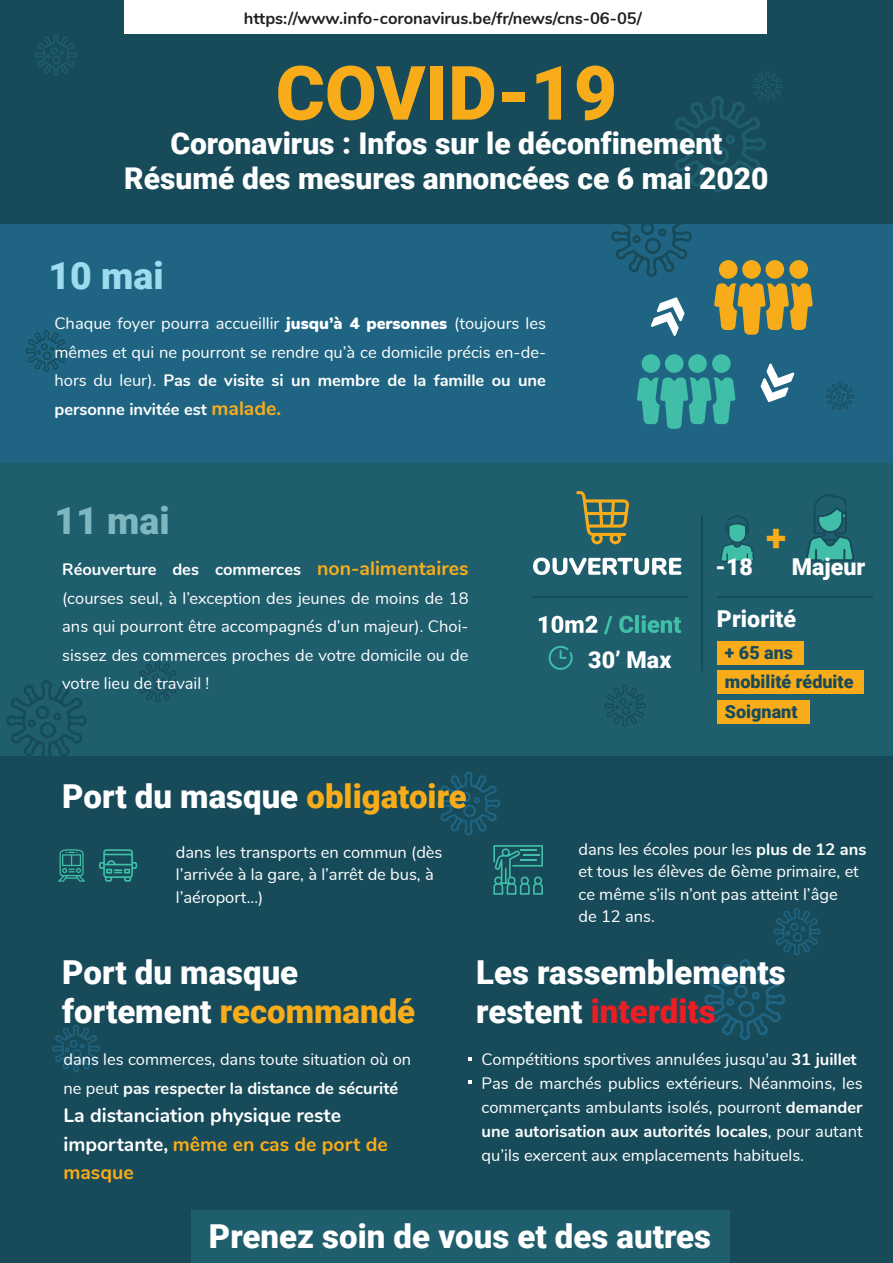
<style>
.page{position:relative;width:893px;height:1263px;background:#fff}
.page>*{position:absolute;margin:0;border:0;box-sizing:border-box;transform-origin:0 0}
.t1{font:900 75px "Roboto";color:#f8ac1a}
.t2{font:900 37.5px "Roboto";color:#9ddbef}
.t3{font:900 37.5px "Roboto";color:#7eb7c0}
.t4{font:900 37.5px "Roboto";color:#f8ac1a}
.t5{font:900 33px/39px "Roboto";color:#fff}
.t6{font:900 30px/34.5px "Roboto";color:#fff;text-align:center}
.t7{font:900 23.25px "Roboto";color:#fff}
.t8{font:700 19.5px/28.5px "Nunito";color:#fff}
.t9{font:900 18px/29.5px "Roboto";color:#184b5a}
.t10{font:16.5px/28.5px "Nunito";color:#fff}
.t11{font:700 16.5px "Nunito";color:#231f20}
.s1{font-weight:900}
.s2{font-weight:700}
.s3{font-weight:700;font-size:19.5px;color:#f8ac1a}
.s4{color:#f8ac1a}
.s5{color:#ee1d23}
</style>
<div class="page">
<div style="left:0;top:755px;width:893px;height:508px;background:#184b5a"></div>
<div style="left:191px;top:1210px;width:538px;height:53px;background:#1f5e6d"></div>
<div style="left:0;top:463px;width:893px;height:292px;background:#1f5e6d"></div>
<div style="left:0;top:224px;width:893px;height:239px;background:#1f6583"></div>
<div style="left:0;top:0;width:893px;height:224px;background:#184b5a"></div>
<svg style="left:6px;top:680px;width:81px;height:76px"></svg>
<svg style="left:137px;top:661px;width:42px;height:42px"></svg>
<svg style="left:604px;top:685px;width:42px;height:42px"></svg>
<svg style="left:25px;top:330px;width:43px;height:42px"></svg>
<svg style="left:35px;top:34px;width:42px;height:42px"></svg>
<svg style="left:704px;top:908px;width:117px;height:132px"></svg>
<svg style="left:52px;top:1025px;width:48px;height:47px"></svg>
<svg style="left:437px;top:771px;width:64px;height:64px"></svg>
<svg style="left:742px;top:260px;width:19px;height:19px"></svg>
<svg style="left:765px;top:260px;width:19px;height:19px"></svg>
<svg style="left:719px;top:260px;width:19px;height:19px"></svg>
<div style="left:789px;top:260px;width:19px;height:19px;background:#f8ac1a;border-radius:50%"></div>
<svg style="left:637px;top:283px;width:217px;height:146px"></svg>
<svg style="left:533px;top:558px;width:148px;height:17px"></svg>
<svg style="left:576px;top:491px;width:53px;height:53px"></svg>
<svg style="left:539px;top:616px;width:58px;height:17px"></svg>
<svg style="left:604px;top:616px;width:8px;height:18px"></svg>
<svg style="left:619px;top:616px;width:14px;height:17px"></svg>
<hr style="left:635px;top:615px;width:4px;height:18px;background:#40bea7">
<svg style="left:641px;top:615px;width:40px;height:18px"></svg>
<svg style="left:549px;top:646px;width:24px;height:24px"></svg>
<hr style="left:532px;top:596px;width:156px;height:2px;background:#184b5a">
<hr style="left:717px;top:596px;width:156px;height:2px;background:#184b5a">
<hr style="left:702px;top:514px;width:1px;height:156px;background:#184b5a">
<svg style="left:720px;top:515px;width:34px;height:47px"></svg>
<svg style="left:806px;top:494px;width:48px;height:67px"></svg>
<div style="left:717px;top:641px;width:86px;height:23px;background:#f8ac1a"></div>
<div style="left:717px;top:670px;width:146px;height:24px;background:#f8ac1a"></div>
<div style="left:717px;top:701px;width:92px;height:23px;background:#f8ac1a"></div>
<svg style="left:58px;top:849px;width:27px;height:33px"></svg>
<svg style="left:99px;top:849px;width:38px;height:33px"></svg>
<svg style="left:493px;top:845px;width:50px;height:50px"></svg>
<svg style="left:611px;top:71px;width:172px;height:206px"></svg>
<div style="left:124px;top:0;width:642px;height:34px;background:#fff"></div>
<svg style="left:468px;top:1080px;width:3px;height:4px"></svg>
<p class="t11" style="left:244px;top:6px;width:400px">https://www.info-coronavirus.be/fr/news/cns-06-05/</p>
<h1 class="t1" style="left:276px;top:40px;width:343px">COVID-19</h1>
<h3 class="t6" style="left:124px;top:125px;width:646px">Coronavirus : Infos sur le déconfinement<br>Résumé des mesures annoncées ce 6 mai 2020</h3>
<h2 class="t2" style="left:48px;top:250px;width:117px">10 mai</h2>
<p class="t10" style="left:54px;top:308px;width:493px;text-align:justify">Chaque foyer pourra accueillir <span class="s1">jusqu’à 4 personnes</span> (toujours les mêmes et qui ne pourront se rendre qu’à ce domicile précis en-de&shy;hors du leur). <span class="s2">Pas de visite si un membre de la famille ou une personne invitée est</span> <span class="s3">malade.</span></p>
<h2 class="t3" style="left:54px;top:495px;width:117px">11 mai</h2>
<p class="t10" style="left:62px;top:554px;width:408px;text-align:justify"><span class="s2">Réouverture des commerces</span> <span class="s3">non-alimentaires </span>(courses seul, à l’exception des jeunes de moins de 18 ans qui pourront être accompagnés d’un majeur). Choi&shy;sissez des commerces proches de votre domicile ou de votre lieu de travail !</p>
<h3 class="t5" style="left:62px;top:776px;width:406px">Port du masque <span class="s4">obligatoire</span></h3>
<h3 class="t7" style="left:588px;top:644px;width:85px">30’ Max</h3>
<h2 class="t4" style="left:766px;top:511px;width:22px">+</h2>
<h3 class="t7" style="left:716px;top:550px;width:39px">-18</h3>
<h3 class="t7" style="left:792px;top:550px;width:75px">Majeur</h3>
<h3 class="t7" style="left:717px;top:602px;width:81px">Priorité</h3>
<p class="t9" style="left:725px;top:637px;width:130px">+ 65 ans mobilité réduite<br>Soignant</p>
<p class="t10" style="left:176px;top:840px;width:268px;line-height:22.5px">dans les transports en commun (dès l’arrivée à la gare, à l’arrêt de bus, à l’aéroport...)</p>
<p class="t10" style="left:578px;top:837px;width:289px;line-height:22.5px">dans les écoles pour les <span class="s2">plus de 12 ans </span>et tous les élèves de 6ème primaire, et ce même s’ils n’ont pas atteint l’âge<br>de 12 ans.</p>
<h3 class="t5" style="left:62px;top:951px;width:354px">Port du masque fortement <span class="s4">recommandé</span></h3>
<p class="t10" style="left:63px;top:1044px;width:349px">dans les commerces, dans toute situation où on ne peut <span class="s2">pas respecter la distance de sécurité</span></p>
<p class="t8" style="left:63px;top:1100px;width:326px">La distanciation physique reste importante, <span class="s4">même en cas de port de masque</span></p>
<h3 class="t5" style="left:476px;top:951px;width:311px">Les rassemblements restent <span class="s5">interdits</span></h3>
<p class="t10" style="left:482px;top:1046px;width:383px;line-height:24px">Compétitions sportives annulées jusqu'au <span class="s2">31 juillet </span>Pas de marchés publics extérieurs. Néanmoins, les commerçants ambulants isolés, pourront <span class="s2">demander une autorisation aux autorités locales</span>, pour autant qu’ils exercent aux emplacements habituels.</p>
<h3 class="t5" style="left:209px;top:1215px;width:504px">Prenez soin de vous et des autres</h3>
</div>
